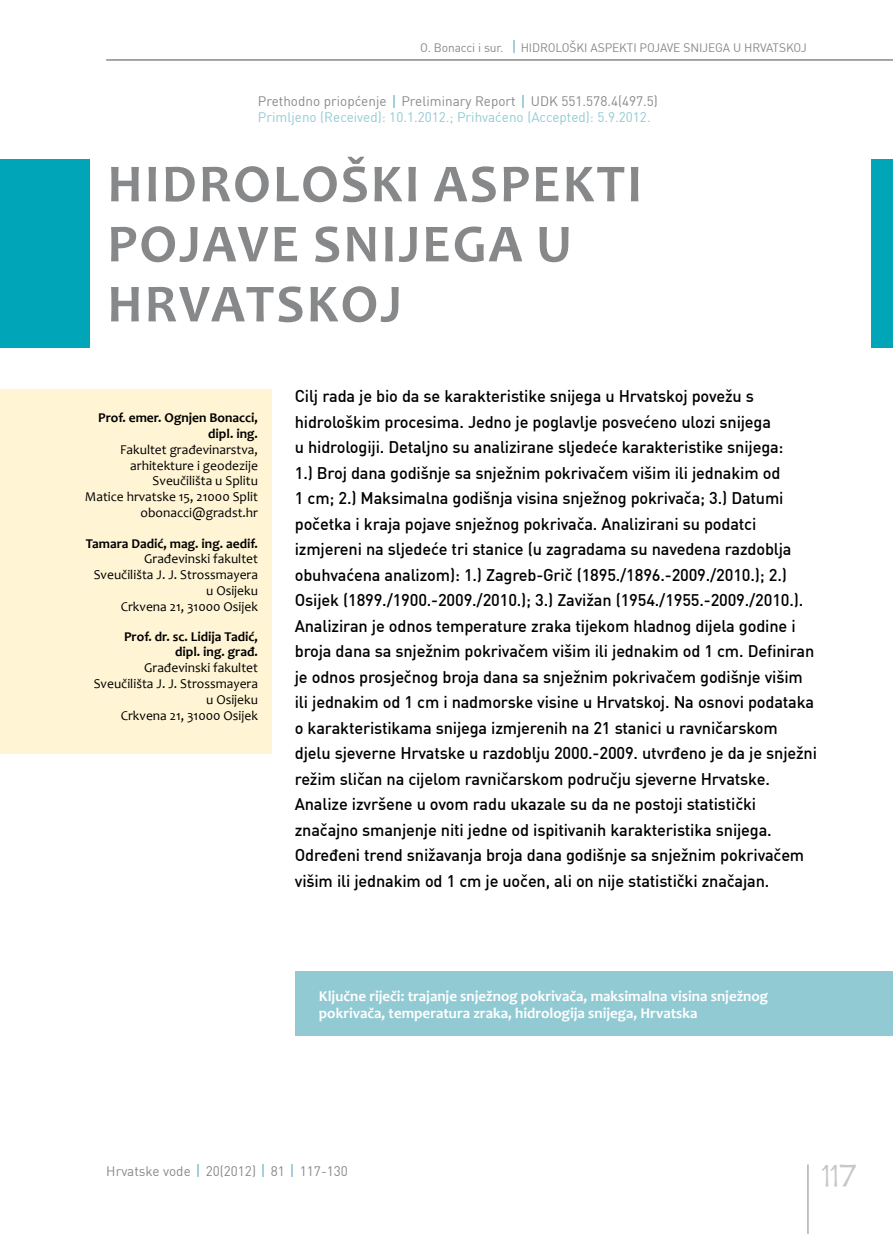
<style>
.page{position:relative;width:893px;height:1234px;background:#fff}
.page>*{position:absolute;margin:0;border:0;box-sizing:border-box;transform-origin:0 0}
.t1{font:700 54px/60px "Candara";letter-spacing:.04em;color:#87888a}
.t2{font:300 36px "Teen";color:#c6c7c8}
.t3{font:700 16.5px/25.5px "DINLT";letter-spacing:-.01em;color:#000}
.t4{font:700 15px/16.5px "Candara";color:#fff}
.t5{font:13.5px/15.8px "Candara";color:#000;text-align:right}
.t6{font:700 13.5px/15.8px "Candara";color:#000;text-align:right}
.t7{font:13.5px "DIN";color:#87888a}
.t8{font:13.5px "DIN";color:#91cad3}
.t9{font:12px "DIN";letter-spacing:-.01em;color:#87888a}
</style>
<div class="page">
<hr style="left:808px;top:1164px;width:1px;height:69px;background:#87888a">
<svg style="left:198px;top:1164px;width:1px;height:12px"></svg>
<svg style="left:263px;top:1164px;width:1px;height:12px"></svg>
<svg style="left:292px;top:1164px;width:1px;height:12px"></svg>
<svg style="left:513px;top:40px;width:1px;height:13px"></svg>
<hr style="left:106px;top:60px;width:787px;height:1px;background:#87888a">
<div style="left:0;top:389px;width:271px;height:364px;background:#fff5d4"></div>
<svg style="left:393px;top:95px;width:2px;height:12px"></svg>
<svg style="left:523px;top:95px;width:1px;height:12px"></svg>
<div style="left:872px;top:159px;width:21px;height:189px;background:#00a5b7"></div>
<div style="left:0;top:159px;width:89px;height:189px;background:#00a5b7"></div>
<div style="left:296px;top:971px;width:597px;height:64px;background:#91cad3"></div>
<p class="t9" style="left:420px;top:39px;width:85px">O. Bonacci i sur.</p>
<p class="t9" style="left:521px;top:39px;width:285px">H idrološki as pekti pojave snij ega u Hrvatskoj</p>
<p class="t7" style="left:258px;top:92px;width:401px">Prethodno priopćenje Preliminary Report UDK 551.578.4(497.5)</p>
<p class="t8" style="left:258px;top:109px;width:394px">Primljeno (Received): 10.1.2012.; Prihvaćeno (Accepted): 5.9.2012.</p>
<h1 class="t1" style="left:107px;top:154px;width:536px">Hidrološki aspekti pojave snijega u<br>Hrvatskoj</h1>
<p class="t6" style="left:98px;top:410px;width:161px">Prof. emer. Ognjen Bonacci, dipl. ing.</p>
<p class="t5" style="left:85px;top:441px;width:175px">Fakultet građevinarstva, arhitekture i geodezije<br>Sveučilišta u Splitu<br>Matice hrvatske 15, 21000 Split obonacci@gradst.hr</p>
<p class="t6" style="left:86px;top:535px;width:174px">Tamara Dadić, mag. ing. aedif.</p>
<p class="t5" style="left:94px;top:551px;width:166px">Građevinski fakultet<br>Sveučilišta J. J. Strossmayera u Osijeku<br>Crkvena 21, 31000 Osijek</p>
<p class="t6" style="left:124px;top:629px;width:135px;line-height:15px">Prof. dr. sc. Lidija Tadić, dipl. ing. građ.</p>
<p class="t5" style="left:94px;top:660px;width:166px">Građevinski fakultet<br>Sveučilišta J. J. Strossmayera u Osijeku<br>Crkvena 21, 31000 Osijek</p>
<p class="t3" style="left:295px;top:382px;width:524px">Cilj rada je bio da se karakteristike snijega u Hrvatskoj povežu s hidrološkim procesima. Jedno je poglavlje posvećeno ulozi snijega<br>u hidrologiji. Detaljno su analizirane sljedeće karakteristike snijega:<br>1.) Broj dana godišnje sa snježnim pokrivačem višim ili jednakim od<br>1 cm; 2.) Maksimalna godišnja visina snježnog pokrivača; 3.) Datumi početka i kraja pojave snježnog pokrivača. Analizirani su podatci izmjereni na sljedeće tri stanice (u zagradama su navedena razdoblja obuhvaćena analizom): 1.) Zagreb-Grič (1895./1896.-2009./2010.); 2.)<br>Osijek (1899./1900.-2009./2010.); 3.) Zavižan (1954./1955.-2009./2010.).<br>Analiziran je odnos temperature zraka tijekom hladnog dijela godine i broja dana sa snježnim pokrivačem višim ili jednakim od 1 cm. Definiran je odnos prosječnog broja dana sa snježnim pokrivačem godišnje višim ili jednakim od 1 cm i nadmorske visine u Hrvatskoj. Na osnovi podataka o karakteristikama snijega izmjerenih na 21 stanici u ravničarskom djelu sjeverne Hrvatske u razdoblju 2000.-2009. utvrđeno je da je snježni režim sličan na cijelom ravničarskom području sjeverne Hrvatske.<br>Analize izvršene u ovom radu ukazale su da ne postoji statistički značajno smanjenje niti jedne od ispitivanih karakteristika snijega.<br>Određeni trend snižavanja broja dana godišnje sa snježnim pokrivačem višim ili jednakim od 1 cm je uočen, ali on nije statistički značajan.</p>
<p class="t4" style="left:319px;top:987px;width:451px">Ključne riječi: trajanje snježnog pokrivača, maksimalna visina snježnog pokrivača, temperatura zraka, hidrologija snijega, Hrvatska</p>
<p class="t7" style="left:106px;top:1161px;width:243px">Hrvatske vode 20(2012) 81 117-130</p>
<h2 class="t2" style="left:821px;top:1156px;width:37px">117</h2>
</div>
